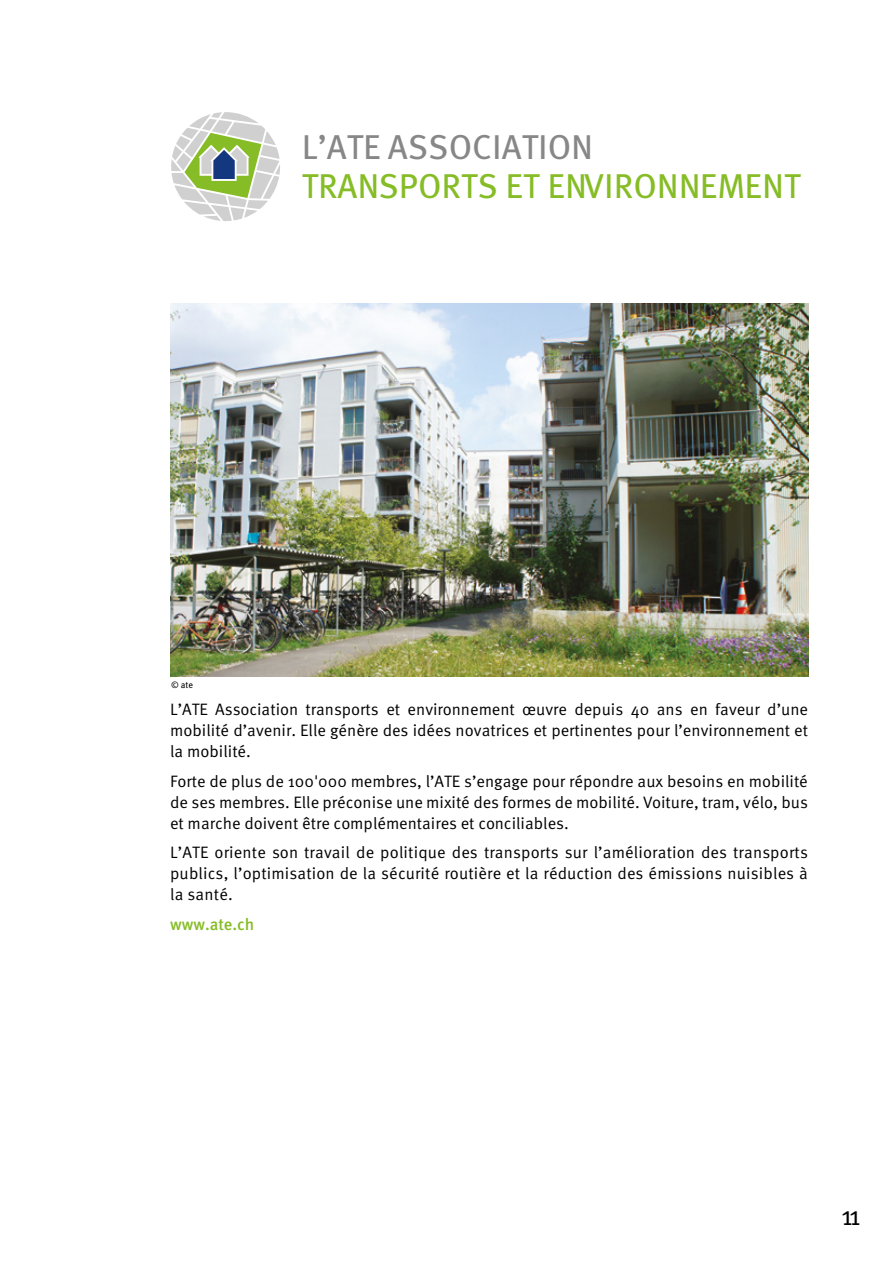
<style>
.page{position:relative;width:893px;height:1263px;background:#fff}
.page>*{position:absolute;margin:0;border:0;box-sizing:border-box;transform-origin:0 0}
.t1{font:34.5px "FF Meta Pro";color:#86bc25}
.t2{font:34.5px "FF Meta Pro";color:#878787}
.t3{font:27px "FF Meta Pro";color:#000}
.t4{font:16.5px/21px "FF Meta Pro";color:#000;text-align:justify}
.t5{font:500 16.5px "FF Meta Pro";color:#86bc25}
.t6{font:9px "FF Meta Pro";color:#000}
</style>
<div class="page">
<svg style="left:171px;top:112px;width:109px;height:109px"></svg>
<img style="left:170px;top:304px;width:638px;height:372px">
<h1 class="t2" style="left:302px;top:120px;width:293px">L’ATE ASSOCIATION</h1>
<h1 class="t1" style="left:302px;top:159px;width:500px">TRANSPORTS ET ENVIRONNEMENT</h1>
<p class="t6" style="left:171px;top:678px;width:23px">© ate</p>
<p class="t4" style="left:170px;top:698px;width:639px">L’ATE Association transports et environnement œuvre depuis 40 ans en faveur d’une mobilité d’avenir. Elle génère des idées novatrices et pertinentes pour l’environnement et la mobilité.</p>
<p class="t4" style="left:170px;top:769px;width:639px">Forte de plus de 100'000 membres, l’ATE s’engage pour répondre aux besoins en mobilité de ses membres. Elle préconise une mixité des formes de mobilité. Voiture, tram, vélo, bus et marche doivent être complémentaires et conciliables.</p>
<p class="t4" style="left:170px;top:841px;width:639px">L’ATE oriente son travail de politique des transports sur l’amélioration des transports publics, l’optimisation de la sécurité routière et la réduction des émissions nuisibles à la santé.</p>
<p class="t5" style="left:170px;top:911px;width:86px">www.ate.ch</p>
<h2 class="t3" style="left:841px;top:1195px;width:21px">11</h2>
</div>
